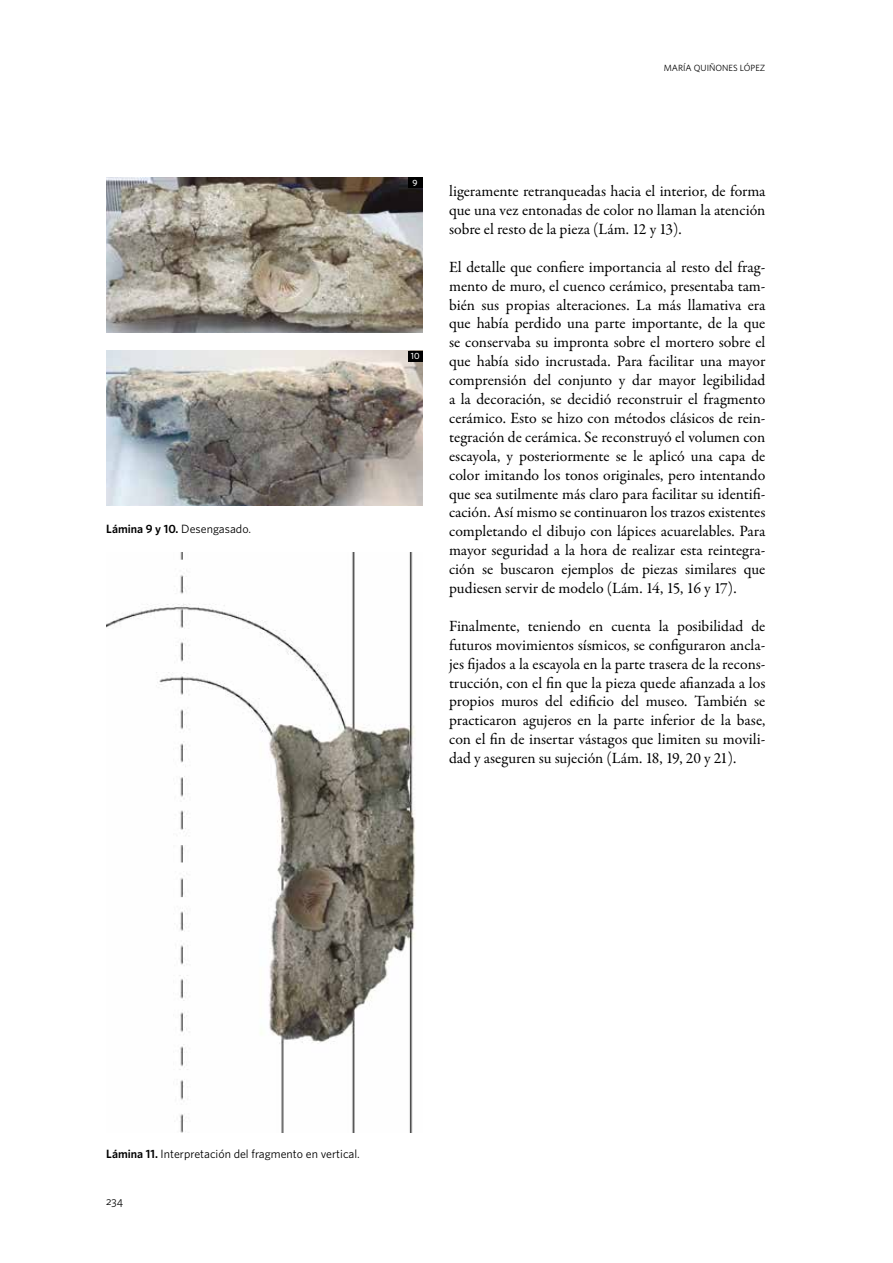
<style>
.page{position:relative;width:893px;height:1263px;background:#fff}
.page>*{position:absolute;margin:0;border:0;box-sizing:border-box;transform-origin:0 0}
.t1{font:15.75px/18.9px "Garamond Premr Pro";color:#000;text-align:justify}
.t2{font:12px "Whitney HTF";color:#000}
.t3{font:11.25px "Whitney HTF Book SC";color:#000}
.t4{font:9px "Whitney HTF";color:#000}
.t5{font:500 9px "Whitney HTF";color:#fff}
.s1{font-weight:600}
</style>
<div class="page">
<img style="left:106px;top:553px;width:310px;height:579px">
<img style="left:106px;top:177px;width:317px;height:155px">
<img style="left:106px;top:351px;width:317px;height:155px">
<div style="left:408px;top:177px;width:15px;height:11px;background:#000"></div>
<div style="left:408px;top:351px;width:15px;height:10px;background:#000"></div>
<p class="t2" style="left:106px;top:521px;width:146px"><span class="s1">Lámina 9 y 10.</span> Desengasado.</p>
<p class="t4" style="left:664px;top:63px;width:103px">MARÍA QUIÑONES LÓPEZ</p>
<p class="t5" style="left:413px;top:177px;width:7px">9</p>
<p class="t5" style="left:411px;top:351px;width:10px">10</p>
<p class="t1" style="left:449px;top:182px;width:318px">ligeramente retranqueadas hacia el interior, de forma que una vez entonadas de color no llaman la atención sobre el resto de la pieza (Lám. 12 y 13).</p>
<p class="t1" style="left:449px;top:258px;width:318px">El detalle que confiere importancia al resto del frag&shy;mento de muro, el cuenco cerámico, presentaba tam&shy;bién sus propias alteraciones. La más llamativa era que había perdido una parte importante, de la que se conservaba su impronta sobre el mortero sobre el que había sido incrustada. Para facilitar una mayor comprensión del conjunto y dar mayor legibilidad a la decoración, se decidió reconstruir el fragmento cerámico. Esto se hizo con métodos clásicos de rein&shy;tegración de cerámica. Se reconstruyó el volumen con escayola, y posteriormente se le aplicó una capa de color imitando los tonos originales, pero intentando que sea sutilmente más claro para facilitar su identifi&shy;cación. Así mismo se continuaron los trazos existentes completando el dibujo con lápices acuarelables. Para mayor seguridad a la hora de realizar esta reintegra&shy;ción se buscaron ejemplos de piezas similares que pudiesen servir de modelo (Lám. 14, 15, 16 y 17).</p>
<p class="t1" style="left:449px;top:617px;width:318px">Finalmente, teniendo en cuenta la posibilidad de futuros movimientos sísmicos, se configuraron ancla&shy;jes fijados a la escayola en la parte trasera de la recons&shy;trucción, con el fin que la pieza quede afianzada a los propios muros del edificio del museo. También se practicaron agujeros en la parte inferior de la base, con el fin de insertar vástagos que limiten su movili&shy;dad y aseguren su sujeción (Lám. 18, 19, 20 y 21).</p>
<p class="t2" style="left:106px;top:1146px;width:255px"><span class="s1">Lámina 11.</span> Interpretación del fragmento en vertical.</p>
<p class="t3" style="left:106px;top:1194px;width:19px">234</p>
</div>
